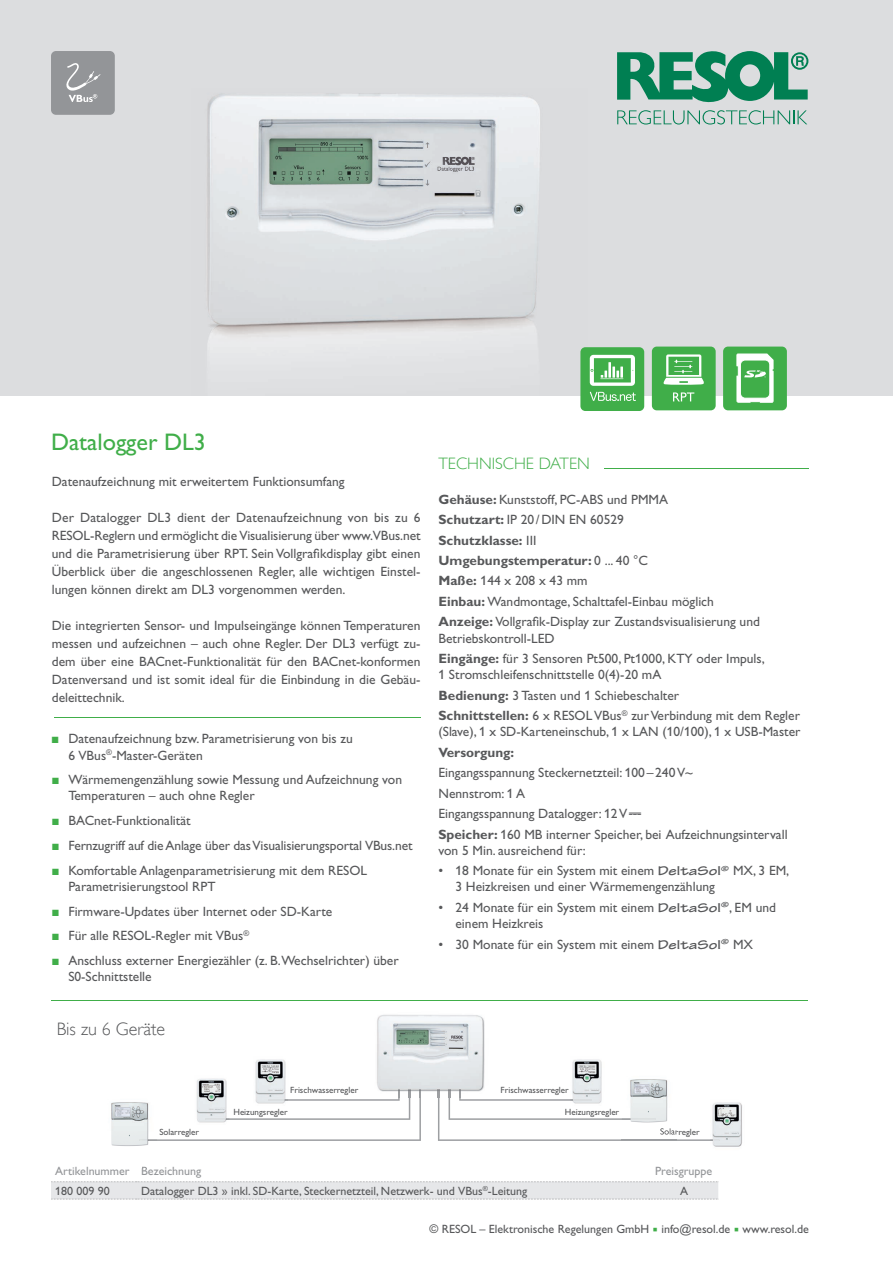
<style>
.page{position:relative;width:893px;height:1263px;background:#fff}
.page>*{position:absolute;margin:0;border:0;box-sizing:border-box;transform-origin:0 0}
.t1{font:24px "Gill Alt One";color:#40ae49}
.t2{font:300 18px "Gill Sans";color:#57585a}
.t3{font:300 16.5px "Gill Sans";color:#40ae49}
.t4{font:13.5px/20.4px "Gill Alt One";color:#57585a}
.t5{font:700 13.5px "Gill Alt One";color:#57585a}
.t6{font:12px "Gill Alt One";color:#57585a}
.t7{font:12px "Gill Alt One";color:#939598}
.t8{font:9px "Gill Alt One";color:#57585a}
.s1{font-family:"Arial";font-weight:700;color:#40ae49}
.s2{font-weight:700}
.s3{font-family:"Tekton MM 503 850"}
.s4{color:#40ae49}
</style>
<div class="page">
<div style="left:0;top:0;width:893px;height:395px;background:#dcdddf"></div>
<img style="left:191px;top:93px;width:389px;height:303px">
<div style="left:652px;top:347px;width:64px;height:63px;background:#40ae49;border-radius:5px"></div>
<svg style="left:673px;top:392px;width:21px;height:9px"></svg>
<svg style="left:663px;top:354px;width:41px;height:31px"></svg>
<div style="left:580px;top:347px;width:64px;height:64px;background:#40ae49;border-radius:5px"></div>
<svg style="left:590px;top:355px;width:45px;height:31px"></svg>
<hr style="left:608px;top:362px;width:3px;height:16px;background:#fff">
<svg style="left:590px;top:392px;width:46px;height:9px"></svg>
<div style="left:723px;top:347px;width:64px;height:63px;background:#40ae49;border-radius:5px"></div>
<svg style="left:736px;top:354px;width:37px;height:49px"></svg>
<hr style="left:605px;top:468px;width:204px;height:1px;background:#40ae49">
<hr style="left:54px;top:717px;width:366px;height:1px;background:#40ae49">
<hr style="left:51px;top:1000px;width:757px;height:1px;background:#40ae49">
<svg style="left:51px;top:51px;width:64px;height:64px;background:#9a9b9e"></svg>
<img style="left:377px;top:1015px;width:108px;height:82px">
<img style="left:111px;top:1102px;width:28px;height:29px">
<img style="left:111px;top:1131px;width:19px;height:15px">
<img style="left:130px;top:1131px;width:19px;height:15px">
<svg style="left:51px;top:1166px;width:667px;height:34px"></svg>
<svg style="left:139px;top:1082px;width:282px;height:59px"></svg>
<img style="left:712px;top:1102px;width:30px;height:45px">
<svg style="left:438px;top:1082px;width:282px;height:59px"></svg>
<img style="left:622px;top:1079px;width:54px;height:60px">
<img style="left:622px;top:1118px;width:34px;height:2px">
<img style="left:622px;top:1139px;width:54px;height:2px">
<img style="left:660px;top:1128px;width:16px;height:8px">
<img style="left:195px;top:1078px;width:35px;height:48px">
<img style="left:205px;top:1118px;width:25px;height:2px">
<img style="left:253px;top:1059px;width:35px;height:49px">
<img style="left:268px;top:1099px;width:20px;height:2px">
<img style="left:570px;top:1059px;width:35px;height:49px">
<img style="left:570px;top:1099px;width:22px;height:2px">
<svg style="left:617px;top:51px;width:191px;height:74px"></svg>
<h1 class="t1" style="left:51px;top:428px;width:156px">Datalogger DL3</h1>
<p class="t4" style="left:52px;top:471px;width:294px">Datenaufzeichnung mit erweitertem Funktionsumfang</p>
<p class="t4" style="left:52px;top:508px;width:370px;line-height:18px;text-align:justify">Der Datalogger DL3 dient der Datenaufzeichnung von bis zu 6<br>RESOL-Reglern und ermöglicht die Visualisierung über www.VBus.net und die Parametrisierung über RPT. Sein Vollgrafikdisplay gibt einen Überblick über die angeschlossenen Regler, alle wichtigen Einstel&shy;lungen können direkt am DL3 vorgenommen werden.</p>
<p class="t4" style="left:52px;top:616px;width:370px;line-height:18px;text-align:justify">Die integrierten Sensor- und Impulseingänge können Temperaturen messen und aufzeichnen – auch ohne Regler. Der DL3 verfügt zu&shy;dem über eine BACnet-Funktionalität für den BACnet-konformen Datenversand und ist somit ideal für die Einbindung in die Gebäu&shy;deleittechnik.</p>
<p class="t4" style="left:68px;top:731px;width:286px;line-height:16.2px;text-indent:-17px"><span class="s1">■</span> Datenaufzeichnung bzw. Parametrisierung von bis zu<br>6 VBus<sup>®</sup>-Master-Geräten</p>
<p class="t4" style="left:68px;top:771px;width:335px;line-height:16.2px;text-indent:-17px"><span class="s1">■</span> Wärmemengenzählung sowie Messung und Aufzeichnung von<br>Temperaturen – auch ohne Regler</p>
<p class="t4" style="left:51px;top:810px;width:141px"><span class="s1">■</span> BACnet-Funktionalität</p>
<p class="t4" style="left:51px;top:835px;width:363px"><span class="s1">■</span> Fernzugriff auf die Anlage über das Visualisierungsportal VBus.net</p>
<p class="t4" style="left:68px;top:862px;width:300px;line-height:16.2px;text-indent:-17px"><span class="s1">■</span> Komfortable Anlagenparametrisierung mit dem RESOL<br>Parametrisierungstool RPT</p>
<p class="t4" style="left:51px;top:901px;width:283px"><span class="s1">■</span> Firmware-Updates über Internet oder SD-Karte</p>
<p class="t4" style="left:51px;top:925px;width:199px"><span class="s1">■</span> Für alle RESOL-Regler mit VBus<sup>®</sup></p>
<p class="t4" style="left:68px;top:952px;width:332px;line-height:16.2px;text-indent:-17px"><span class="s1">■</span> Anschluss externer Energiezähler (z. B.Wechselrichter) über<br>S0-Schnittstelle</p>
<h2 class="t2" style="left:57px;top:1019px;width:110px">Bis zu 6 Geräte</h2>
<p class="t3" style="left:438px;top:453px;width:153px">TECHNISCHE DATEN</p>
<p class="t4" style="left:438px;top:489px;width:323px"><span class="s2">Gehäuse:</span> Kunststoff, PC-ABS und PMMA<br><span class="s2">Schutzart:</span> IP 20 / DIN EN 60529<br><span class="s2">Schutzklasse:</span> III<br><span class="s2">Umgebungstemperatur:</span> 0 ... 40 °C<br><span class="s2">Maße:</span> 144 x 208 x 43 mm<br><span class="s2">Einbau:</span> Wandmontage, Schalttafel-Einbau möglich <span class="s2">Anzeige:</span> Vollgrafik-Display zur Zustandsvisualisierung und</p>
<p class="t4" style="left:438px;top:628px;width:328px">Betriebskontroll-LED<br><span class="s2">Eingänge:</span> für 3 Sensoren Pt500, Pt1000, KTY oder Impuls,</p>
<p class="t4" style="left:438px;top:664px;width:363px">1 Stromschleifenschnittstelle 0(4)-20 mA<br><span class="s2">Bedienung:</span> 3 Tasten und 1 Schiebeschalter<br><span class="s2">Schnittstellen:</span> 6 x RESOL VBus<sup>®</sup> zur Verbindung mit dem Regler</p>
<p class="t4" style="left:438px;top:721px;width:364px">(Slave), 1 x SD-Karteneinschub, 1 x LAN (10/100), 1 x USB-Master</p>
<p class="t5" style="left:438px;top:744px;width:77px">Versorgung:</p>
<p class="t4" style="left:438px;top:762px;width:351px">Eingangsspannung Steckernetzteil: 100 – 240 V~<br>Nennstrom: 1 A<br>Eingangsspannung Datalogger: 12 V ⎓<br><span class="s2">Speicher:</span> 160 MB interner Speicher, bei Aufzeichnungsintervall</p>
<p class="t4" style="left:438px;top:840px;width:149px">von 5 Min. ausreichend für:</p>
<p class="t4" style="left:455px;top:862px;width:335px;line-height:16.2px;text-indent:-17px">• 18 Monate für ein System mit einem <span class="s3">DeltaSol</span><sup>®</sup> MX, 3 EM,<br>3 Heizkreisen und einer Wärmemengenzählung</p>
<p class="t4" style="left:455px;top:899px;width:322px;line-height:16.2px;text-indent:-17px">• 24 Monate für ein System mit einem <span class="s3">DeltaSol</span><sup>®</sup>, EM und einem Heizkreis</p>
<p class="t4" style="left:438px;top:934px;width:316px">• 30 Monate für ein System mit einem <span class="s3">DeltaSol</span><sup>®</sup> MX</p>
<p class="t8" style="left:290px;top:1084px;width:70px">Frischwasserregler</p>
<p class="t8" style="left:501px;top:1084px;width:70px">Frischwasserregler</p>
<p class="t8" style="left:233px;top:1107px;width:56px">Heizungsregler</p>
<p class="t8" style="left:565px;top:1107px;width:56px">Heizungsregler</p>
<p class="t8" style="left:159px;top:1126px;width:41px">Solarregler</p>
<p class="t8" style="left:660px;top:1126px;width:41px">Solarregler</p>
<p class="t7" style="left:55px;top:1164px;width:148px">Artikelnummer Bezeichnung</p>
<p class="t7" style="left:655px;top:1164px;width:59px">Preisgruppe</p>
<p class="t6" style="left:55px;top:1184px;width:56px">180 009 90</p>
<p class="t6" style="left:141px;top:1184px;width:387px">Datalogger DL3 » inkl. SD-Karte, Steckernetzteil, Netzwerk- und VBus<sup>®</sup>-Leitung</p>
<p class="t6" style="left:680px;top:1184px;width:10px">A</p>
<p class="t6" style="left:429px;top:1222px;width:381px">© RESOL – Elektronische Regelungen GmbH <span class="s4">▪</span> info@resol.de <span class="s4">▪</span> www.resol.de</p>
</div>
